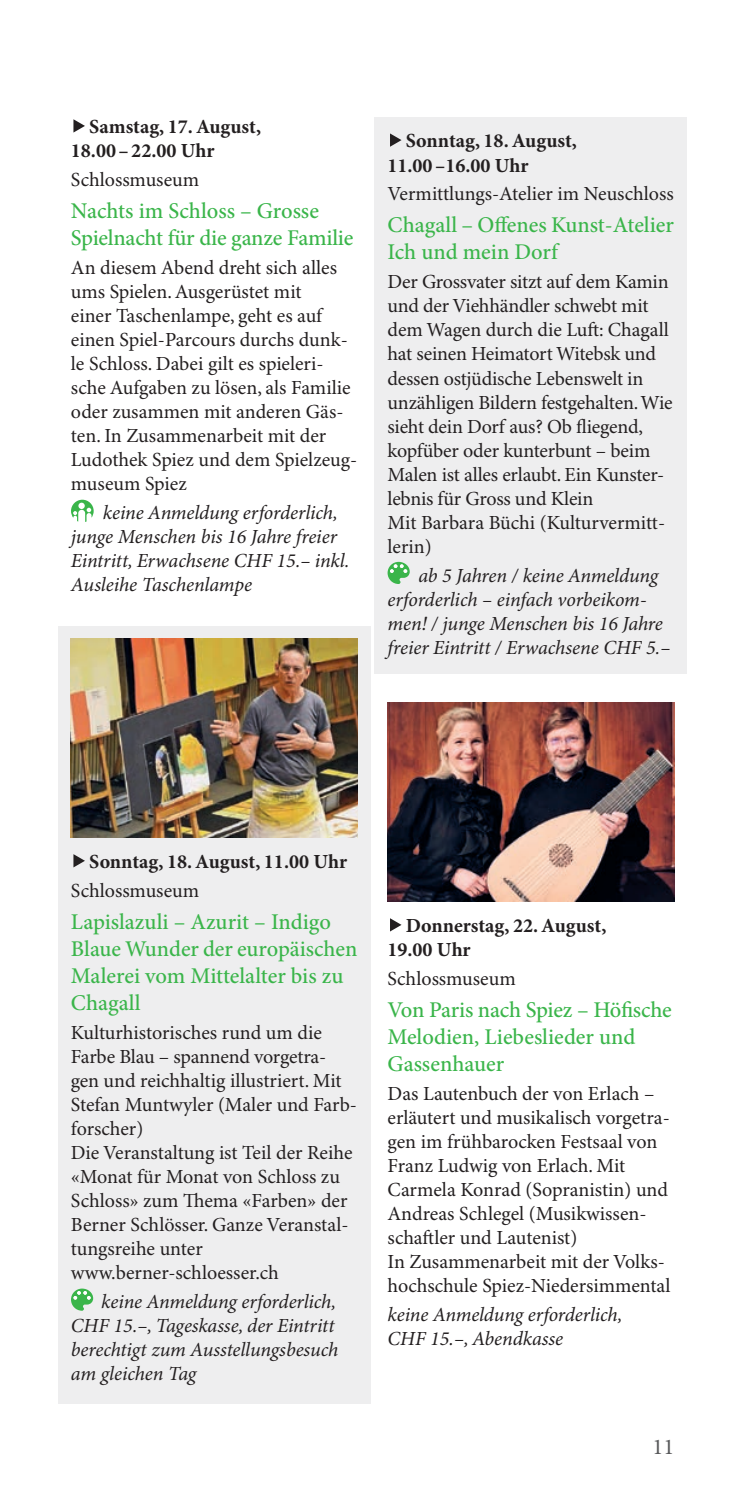
<style>
.page{position:relative;width:745px;height:1489px;background:#fff}
.page>*{position:absolute;margin:0;border:0;box-sizing:border-box;transform-origin:0 0}
.t1{font:500 22.5px/27px "Minion Pro";letter-spacing:-.005em;color:#3ab54a}
.t2{font:22.5px "Minion Pro";color:#57585a}
.t3{font:20px/24px "Minion Pro";letter-spacing:-.005em;color:#231f20}
.t4{font:italic 20px/24px "Minion Pro";letter-spacing:-.01em;color:#231f20}
.t5{font:700 20px/24px "Minion Pro";color:#231f20}
</style>
<div class="page">
<div style="left:374px;top:117px;width:312px;height:556px;background:#eeeeef"></div>
<div style="left:58px;top:626px;width:312px;height:776px;background:#eeeeef"></div>
<svg style="left:73px;top:119px;width:12px;height:13px"></svg>
<svg style="left:71px;top:499px;width:23px;height:23px"></svg>
<img style="left:71px;top:638px;width:286px;height:199px">
<svg style="left:73px;top:854px;width:12px;height:13px"></svg>
<svg style="left:71px;top:1288px;width:22px;height:22px"></svg>
<svg style="left:390px;top:133px;width:11px;height:14px"></svg>
<svg style="left:387px;top:562px;width:22px;height:22px"></svg>
<img style="left:387px;top:702px;width:286px;height:199px">
<svg style="left:390px;top:918px;width:11px;height:13px"></svg>
<p class="t5" style="left:71px;top:116px;width:192px;text-indent:18px">Samstag, 17. August,<br>18.00–22.00 Uhr</p>
<p class="t3" style="left:71px;top:169px;width:130px">Schlossmuseum</p>
<p class="t1" style="left:71px;top:198px;width:284px">Nachts im Schloss – Grosse<br>Spielnacht für die ganze Familie</p>
<p class="t3" style="left:71px;top:257px;width:285px">An diesem Abend dreht sich alles ums Spielen. Ausgerüstet mit<br>einer Taschenlampe, geht es auf einen Spiel-Parcours durchs dunk&shy;le Schloss. Dabei gilt es spieleri&shy;sche Aufgaben zu lösen, als Familie oder zusammen mit anderen Gäs&shy;ten. In Zusammenarbeit mit der<br>Ludothek Spiez und dem Spielzeug&shy;museum Spiez</p>
<p class="t4" style="left:71px;top:501px;width:280px;text-indent:32px">keine Anmeldung erforderlich, junge Menschen bis 16 Jahre freier<br>Eintritt, Erwachsene CHF 15.– inkl.<br>Ausleihe Taschenlampe</p>
<p class="t5" style="left:387px;top:130px;width:191px;text-indent:18px">Sonntag, 18. August,<br>11.00–16.00 Uhr</p>
<p class="t3" style="left:387px;top:183px;width:287px">Vermittlungs-Atelier im Neuschloss</p>
<p class="t1" style="left:387px;top:212px;width:288px">Chagall – Offenes Kunst-Atelier<br>Ich und mein Dorf</p>
<p class="t3" style="left:387px;top:271px;width:286px">Der Grossvater sitzt auf dem Kamin und der Viehhändler schwebt mit dem Wagen durch die Luft: Chagall hat seinen Heimatort Witebsk und dessen ostjüdische Lebenswelt in unzähligen Bildern festgehalten. Wie sieht dein Dorf aus? Ob fliegend, kopfüber oder kunterbunt – beim<br>Malen ist alles erlaubt. Ein Kunster&shy;lebnis für Gross und Klein<br>Mit Barbara Büchi (Kulturvermitt&shy;lerin)</p>
<p class="t4" style="left:387px;top:564px;width:284px;text-indent:31px">ab 5 Jahren / keine Anmeldung erforderlich – einfach vorbeikom&shy;men! / junge Menschen bis 16 Jahre freier Eintritt / Erwachsene CHF 5.–</p>
<p class="t5" style="left:89px;top:850px;width:259px">Sonntag, 18. August, 11.00 Uhr</p>
<p class="t3" style="left:71px;top:879px;width:130px">Schlossmuseum</p>
<p class="t1" style="left:71px;top:908px;width:288px">Lapislazuli – Azurit – Indigo<br>Blaue Wunder der europäischen<br>Malerei vom Mittelalter bis zu<br>Chagall</p>
<p class="t3" style="left:71px;top:1021px;width:287px">Kulturhistorisches rund um die<br>Farbe Blau – spannend vorgetra&shy;gen und reichhaltig illustriert. Mit<br>Stefan Muntwyler (Maler und Farb&shy;forscher)<br>Die Veranstaltung ist Teil der Reihe «Monat für Monat von Schloss zu<br>Schloss» zum Thema «Farben» der<br>Berner Schlösser. Ganze Veranstal&shy;tungsreihe unter www.berner-schloesser.ch</p>
<p class="t4" style="left:71px;top:1290px;width:269px;text-indent:30px">keine Anmeldung erforderlich,<br>CHF 15.–, Tageskasse, der Eintritt berechtigt zum Ausstellungsbesuch am gleichen Tag</p>
<p class="t5" style="left:387px;top:914px;width:220px;text-indent:18px">Donnerstag, 22. August,<br>19.00 Uhr</p>
<p class="t3" style="left:387px;top:967px;width:130px">Schlossmuseum</p>
<p class="t1" style="left:387px;top:996px;width:286px">Von Paris nach Spiez – Höfische<br>Melodien, Liebeslieder und<br>Gassenhauer</p>
<p class="t3" style="left:387px;top:1082px;width:284px">Das Lautenbuch der von Erlach – erläutert und musikalisch vorgetra&shy;gen im frühbarocken Festsaal von<br>Franz Ludwig von Erlach. Mit<br>Carmela Konrad (Sopranistin) und<br>Andreas Schlegel (Musikwissen&shy;schaftler und Lautenist)<br>In Zusammenarbeit mit der Volks&shy;hochschule Spiez-Niedersimmental</p>
<p class="t4" style="left:387px;top:1303px;width:236px">keine Anmeldung erforderlich,<br>CHF 15.–, Abendkasse</p>
<p class="t2" style="left:652px;top:1433px;width:23px">11</p>
</div>
